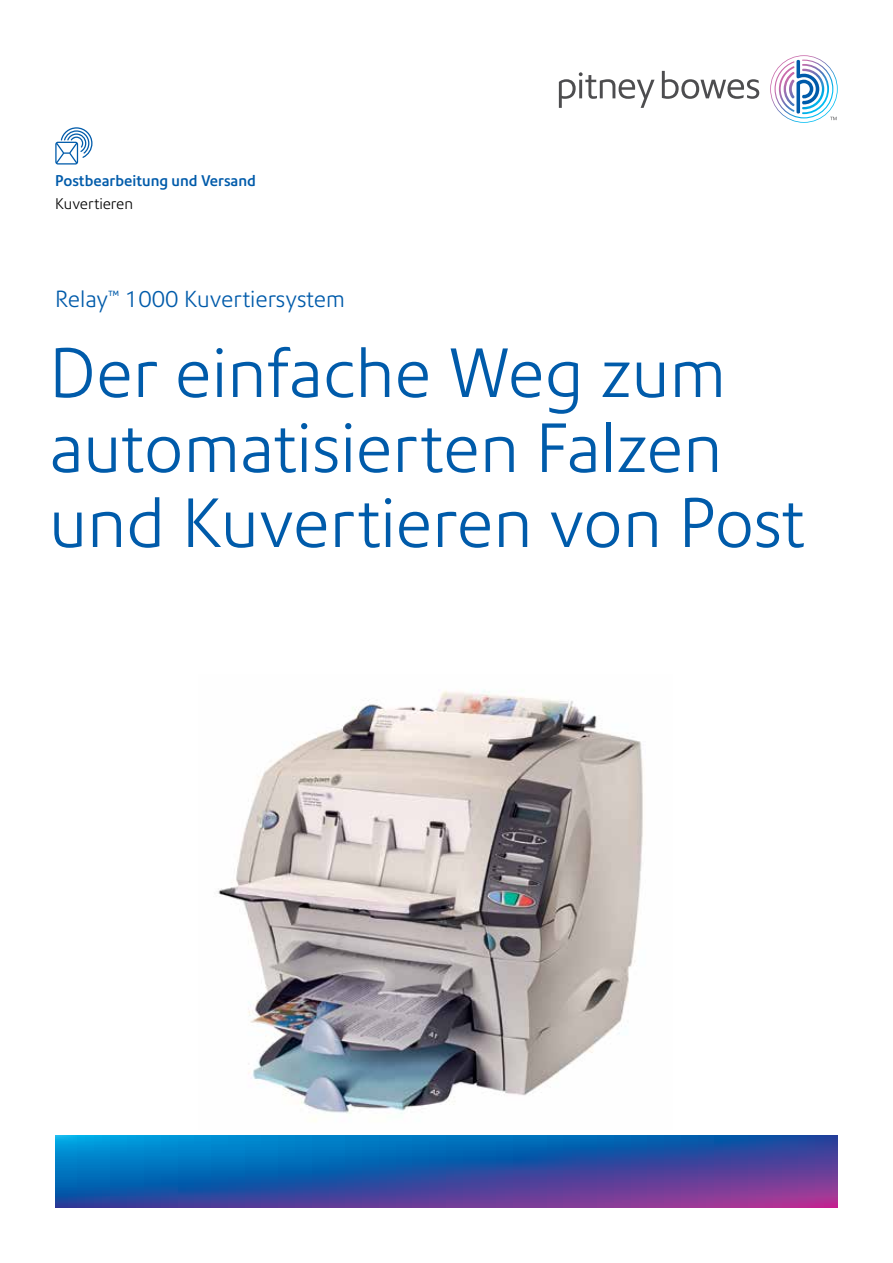
<style>
.page{position:relative;width:893px;height:1263px;background:#fff}
.page>*{position:absolute;margin:0;border:0;box-sizing:border-box;transform-origin:0 0}
.t1{font:300 67.5px/75px "Precision Sans";color:#005baa}
.t2{font:300 22.5px "Precision Sans";color:#005baa}
.t3{font:500 15px "Precision Sans";color:#005baa}
.t4{font:300 15px "Precision Sans";color:#000}
</style>
<div class="page">
<img style="left:218px;top:690px;width:425px;height:432px">
<svg style="left:55px;top:1136px;width:783px;height:72px;background:#2d55a8"></svg>
<svg style="left:55px;top:127px;width:37px;height:38px"></svg>
<svg style="left:559px;top:55px;width:279px;height:68px"></svg>
<p class="t3" style="left:55px;top:172px;width:202px">Postbearbeitung und Versand</p>
<p class="t4" style="left:55px;top:194px;width:79px">Kuvertieren</p>
<p class="t2" style="left:55px;top:286px;width:291px">Relay<sup>™</sup> 1000 Kuvertiersystem</p>
<p class="t1" style="left:49px;top:336px;width:756px">Der einfache Weg zum automatisierten Falzen und Kuvertieren von Post</p>
</div>
